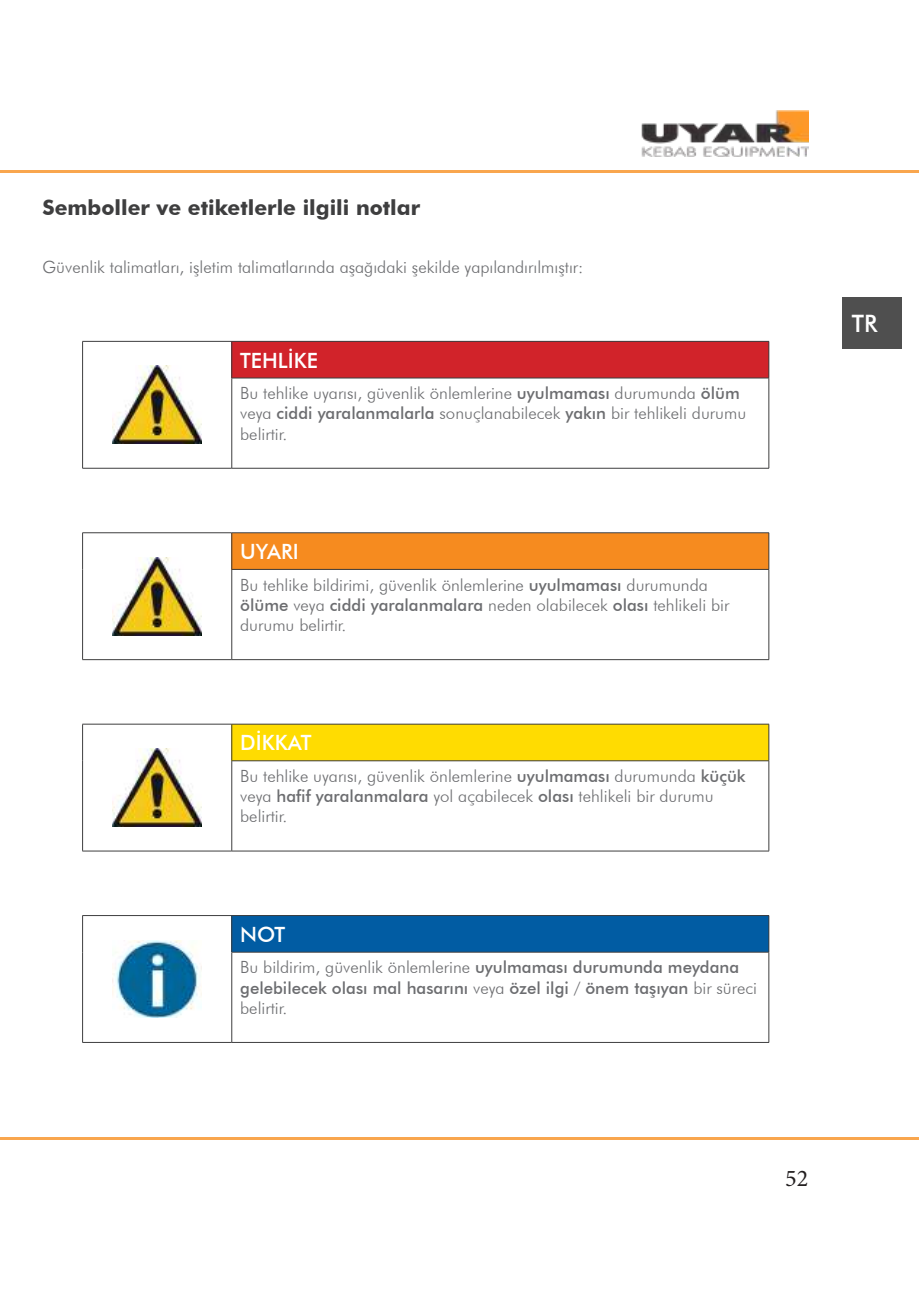
<style>
.page{position:relative;width:919px;height:1310px;background:#fff}
.page>*{position:absolute;margin:0;border:0;box-sizing:border-box;transform-origin:0 0}
.t1{font:24px "Minion Pro";color:#231f20}
.t2{font:500 24px "Futura BT";color:#fff}
.t3{font:700 21px "Futura BT";color:#3e3e3f}
.t4{font:500 21px "Futura BT";color:#fff}
.t5{font:300 16.8px/20.1px "Futura BT";color:#6c6d70}
.t6{font:500 16.8px/20.1px "Futura BT";color:#6c6d70}
.s1{font-weight:500}
.s2{font-weight:300}
</style>
<div class="page">
<hr style="left:0;top:1137px;width:918px;height:3px;background:#f9a64e">
<hr style="left:0;top:170px;width:918px;height:3px;background:#f9a64e">
<img style="left:641px;top:111px;width:167px;height:46px">
<div style="left:232px;top:341px;width:536px;height:37px;background:#d1232a"></div>
<hr style="left:82px;top:341px;width:150px;height:1px;background:#3e3e3f">
<hr style="left:82px;top:342px;width:1px;height:36px;background:#3e3e3f">
<hr style="left:82px;top:378px;width:1px;height:90px;background:#3e3e3f">
<hr style="left:82px;top:468px;width:150px;height:1px;background:#3e3e3f">
<hr style="left:232px;top:341px;width:537px;height:1px;background:#3e3e3f">
<hr style="left:231px;top:342px;width:1px;height:36px;background:#3e3e3f">
<hr style="left:768px;top:342px;width:1px;height:36px;background:#3e3e3f">
<hr style="left:231px;top:377px;width:538px;height:1px;background:#3e3e3f">
<hr style="left:231px;top:378px;width:1px;height:90px;background:#3e3e3f">
<hr style="left:768px;top:378px;width:1px;height:90px;background:#3e3e3f">
<hr style="left:232px;top:468px;width:537px;height:1px;background:#3e3e3f">
<img style="left:112px;top:366px;width:90px;height:78px">
<div style="left:232px;top:533px;width:536px;height:36px;background:#f68b1f"></div>
<hr style="left:82px;top:532px;width:150px;height:1px;background:#3e3e3f">
<hr style="left:82px;top:533px;width:1px;height:36px;background:#3e3e3f">
<hr style="left:82px;top:569px;width:1px;height:90px;background:#3e3e3f">
<hr style="left:82px;top:659px;width:150px;height:1px;background:#3e3e3f">
<hr style="left:232px;top:532px;width:537px;height:1px;background:#3e3e3f">
<hr style="left:231px;top:533px;width:1px;height:36px;background:#3e3e3f">
<hr style="left:768px;top:533px;width:1px;height:36px;background:#3e3e3f">
<hr style="left:231px;top:569px;width:538px;height:1px;background:#3e3e3f">
<hr style="left:231px;top:570px;width:1px;height:89px;background:#3e3e3f">
<hr style="left:768px;top:570px;width:1px;height:89px;background:#3e3e3f">
<hr style="left:232px;top:659px;width:537px;height:1px;background:#3e3e3f">
<img style="left:112px;top:557px;width:90px;height:78px">
<div style="left:232px;top:724px;width:536px;height:37px;background:#ffdc01"></div>
<hr style="left:82px;top:723px;width:150px;height:1px;background:#3e3e3f">
<hr style="left:82px;top:724px;width:1px;height:37px;background:#3e3e3f">
<hr style="left:82px;top:761px;width:1px;height:90px;background:#3e3e3f">
<hr style="left:82px;top:850px;width:150px;height:1px;background:#3e3e3f">
<hr style="left:232px;top:723px;width:537px;height:1px;background:#3e3e3f">
<hr style="left:231px;top:724px;width:1px;height:36px;background:#3e3e3f">
<hr style="left:768px;top:724px;width:1px;height:36px;background:#3e3e3f">
<hr style="left:231px;top:760px;width:538px;height:1px;background:#3e3e3f">
<hr style="left:231px;top:761px;width:1px;height:90px;background:#3e3e3f">
<hr style="left:768px;top:761px;width:1px;height:90px;background:#3e3e3f">
<hr style="left:232px;top:850px;width:537px;height:1px;background:#3e3e3f">
<img style="left:112px;top:748px;width:90px;height:78px">
<div style="left:232px;top:915px;width:536px;height:37px;background:#015ca3"></div>
<hr style="left:82px;top:915px;width:150px;height:1px;background:#3e3e3f">
<hr style="left:82px;top:916px;width:1px;height:36px;background:#3e3e3f">
<hr style="left:82px;top:952px;width:1px;height:90px;background:#3e3e3f">
<hr style="left:82px;top:1042px;width:150px;height:1px;background:#3e3e3f">
<hr style="left:232px;top:915px;width:537px;height:1px;background:#3e3e3f">
<hr style="left:231px;top:916px;width:1px;height:36px;background:#3e3e3f">
<hr style="left:768px;top:916px;width:1px;height:36px;background:#3e3e3f">
<hr style="left:231px;top:951px;width:538px;height:1px;background:#3e3e3f">
<hr style="left:231px;top:952px;width:1px;height:90px;background:#3e3e3f">
<hr style="left:768px;top:952px;width:1px;height:90px;background:#3e3e3f">
<hr style="left:232px;top:1042px;width:537px;height:1px;background:#3e3e3f">
<img style="left:112px;top:940px;width:90px;height:78px">
<div style="left:842px;top:298px;width:59px;height:51px;background:#4f4f4f"></div>
<p class="t3" style="left:43px;top:195px;width:379px">Semboller ve etiketlerle ilgili notlar</p>
<p class="t5" style="left:43px;top:257px;width:542px">Güvenlik talimatları, işletim talimatlarında aşağıdaki şekilde yapılandırılmıştır:</p>
<p class="t4" style="left:240px;top:347px;width:79px">TEHLİKE</p>
<p class="t5" style="left:240px;top:383px;width:507px">Bu tehlike uyarısı, güvenlik önlemlerine <span class="s1">uyulmaması</span> durumunda <span class="s1">ölüm </span>veya <span class="s1">ciddi yaralanmalarla</span> sonuçlanabilecek <span class="s1">yakın</span> bir tehlikeli durumu belirtir.</p>
<p class="t4" style="left:240px;top:539px;width:60px">UYARI</p>
<p class="t5" style="left:240px;top:574px;width:490px">Bu tehlike bildirimi, güvenlik önlemlerine <span class="s1">uyulmaması</span> durumunda <span class="s1">ölüme</span> veya <span class="s1">ciddi yaralanmalara</span> neden olabilecek <span class="s1">olası</span> tehlikeli bir durumu belirtir.</p>
<p class="t4" style="left:240px;top:730px;width:73px">DİKKAT</p>
<p class="t5" style="left:240px;top:766px;width:507px">Bu tehlike uyarısı, güvenlik önlemlerine <span class="s1">uyulmaması</span> durumunda <span class="s1">küçük </span>veya <span class="s1">hafif yaralanmalara</span> yol açabilecek <span class="s1">olası</span> tehlikeli bir durumu belirtir.</p>
<p class="t4" style="left:240px;top:921px;width:47px">NOT</p>
<p class="t6" style="left:240px;top:957px;width:518px"><span class="s2">Bu bildirim, güvenlik önlemlerine</span> uyulmaması durumunda meydana gelebilecek olası mal hasarını <span class="s2">veya</span> özel ilgi <span class="s2">/</span> önem taşıyan <span class="s2">bir süreci belirtir.</span></p>
<h1 class="t2" style="left:851px;top:309px;width:27px">TR</h1>
<h1 class="t1" style="left:785px;top:1162px;width:25px">52</h1>
</div>
